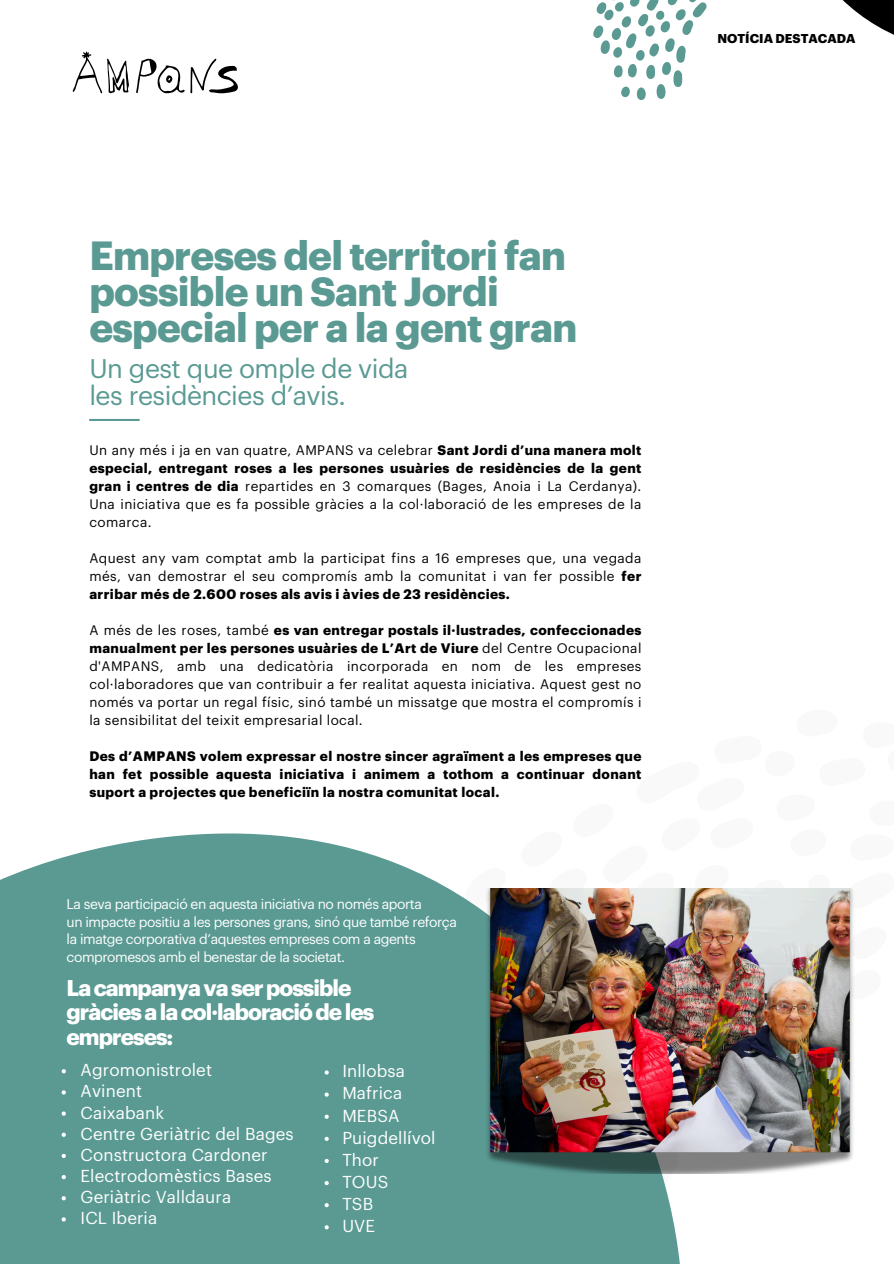
<style>
.page{position:relative;width:894px;height:1264px;background:#fff}
.page>*{position:absolute;margin:0;border:0;box-sizing:border-box;transform-origin:0 0}
.t1{font:700 39.9px/36px "Graphik";letter-spacing:-.02em;color:#5a9a93}
.t2{font:26.4px/27px "Graphik";letter-spacing:-.02em;color:#5a9a93}
.t3{font:700 22.35px/24.3px "Graphik";letter-spacing:-.045em;color:#fff}
.t4{font:16.95px "Graphik Trial";letter-spacing:.01em;color:#fff}
.t5{font:13.8px/17.4px "Graphik";letter-spacing:-.03em;color:#fff}
.t6{font:13.5px/18px "Graphik";letter-spacing:.03em;color:#000;text-align:justify}
.t7{font:700 13.5px/18px "Graphik";letter-spacing:.03em;color:#000;text-align:justify}
.t8{font:700 12.6px "Graphik";color:#000}
.s1{font-weight:700}
.s2{font-family:"Noto Sans"}
</style>
<div class="page">
<svg style="left:73px;top:52px;width:56px;height:41px"></svg>
<svg style="left:136px;top:58px;width:102px;height:36px"></svg>
<svg style="left:89px;top:419px;width:51px;height:2px"></svg>
<svg style="left:0;top:833px;width:761px;height:430px;background:#70a7a1"></svg>
<img style="left:469px;top:888px;width:385px;height:285px">
<svg style="left:62px;top:1069px;width:4px;height:4px"></svg>
<svg style="left:62px;top:1090px;width:4px;height:4px"></svg>
<svg style="left:62px;top:1111px;width:4px;height:4px"></svg>
<svg style="left:62px;top:1132px;width:4px;height:4px"></svg>
<svg style="left:62px;top:1153px;width:4px;height:4px"></svg>
<svg style="left:62px;top:1174px;width:4px;height:5px"></svg>
<svg style="left:62px;top:1196px;width:4px;height:4px"></svg>
<svg style="left:62px;top:1217px;width:4px;height:4px"></svg>
<svg style="left:324px;top:1070px;width:4px;height:4px"></svg>
<svg style="left:324px;top:1092px;width:4px;height:4px"></svg>
<svg style="left:324px;top:1114px;width:4px;height:4px"></svg>
<svg style="left:324px;top:1136px;width:4px;height:4px"></svg>
<svg style="left:324px;top:1158px;width:4px;height:4px"></svg>
<svg style="left:324px;top:1180px;width:4px;height:5px"></svg>
<svg style="left:324px;top:1203px;width:4px;height:4px"></svg>
<svg style="left:324px;top:1225px;width:4px;height:4px"></svg>
<svg style="left:593px;top:0;width:300px;height:100px"></svg>
<h1 class="t8" style="left:717px;top:33px;width:140px">NOTÍCIA DESTACADA</h1>
<p class="t1" style="left:89px;top:239px;width:489px">Empreses del territori fan possible un Sant Jordi especial per a la gent gran</p>
<h2 class="t2" style="left:89px;top:356px;width:320px">Un gest que omple de vida les residències d’avis.</h2>
<p class="t6" style="left:89px;top:442px;width:553px">Un any més i ja en van quatre, AMPANS va celebrar <span class="s1">Sant Jordi d’una manera molt especial, entregant roses a les persones usuàries de residències de la gent gran i centres de dia</span> repartides en 3 comarques (Bages, Anoia i La Cerdanya).<br>Una iniciativa que es fa possible gràcies a la col·laboració de les empreses de la comarca.</p>
<p class="t6" style="left:89px;top:550px;width:553px">Aquest any vam comptat amb la participat fins a 16 empreses que, una vegada més, van demostrar el seu compromís amb la comunitat i van fer possible <span class="s1">fer arribar més de 2.600 roses als avis i àvies de 23 residències.</span></p>
<p class="t6" style="left:89px;top:622px;width:553px">A més de les roses, també <span class="s1">es van entregar postals il·lustrades, confeccionades manualment per les persones usuàries de L’Art de Viure</span> del Centre Ocupacional d'AMPANS, amb una dedicatòria incorporada en nom de les empreses col·laboradores que van contribuir a fer realitat aquesta iniciativa. Aquest gest no només va portar un regal físic, sinó també un missatge que mostra el compromís i la sensibilitat del teixit empresarial local.</p>
<h5 class="t7" style="left:89px;top:748px;width:553px">Des d’AMPANS volem expressar el nostre sincer agraïment a les empreses que han fet possible aquesta iniciativa i animem a tothom a continuar donant suport a projectes que beneficiïn la nostra comunitat local.</h5>
<p class="t5" style="left:67px;top:896px;width:357px">La seva participació en aquesta iniciativa no només aporta</p>
<p class="t5" style="left:67px;top:913px;width:392px">un impacte positiu a les persones grans, sinó que també reforça la imatge corporativa d’aquestes empreses com a agents compromesos amb el benestar de la societat.</p>
<p class="t3" style="left:67px;top:976px;width:309px">Lacampanyavaserpossible gràciesalacol·laboraciódeles empreses:</p>
<p class="t4" style="left:80px;top:1062px;width:133px">Agromonistrolet</p>
<p class="t4" style="left:80px;top:1083px;width:63px">Avinent</p>
<h6 class="t4" style="left:80px;top:1104px;width:85px">Caixabank</h6>
<p class="t4" style="left:80px;top:1125px;width:214px">Centre Geri<span class="s2">à</span>tric del Bages</p>
<p class="t4" style="left:80px;top:1147px;width:188px">Constructora Cardoner</p>
<p class="t4" style="left:80px;top:1168px;width:192px">Electrodom<span class="s2">è</span>stics Bases</p>
<p class="t4" style="left:80px;top:1189px;width:152px">Geri<span class="s2">à</span>tric Valldaura</p>
<p class="t4" style="left:80px;top:1210px;width:78px">ICL Iberia</p>
<h3 class="t4" style="left:342px;top:1063px;width:64px">Inllobsa</h3>
<p class="t4" style="left:342px;top:1085px;width:61px">Mafrica</p>
<p class="t4" style="left:342px;top:1107px;width:59px">MEBSA</p>
<p class="t4" style="left:342px;top:1129px;width:95px">Puigdell<span class="s2">í</span>vol</p>
<p class="t4" style="left:342px;top:1152px;width:38px">Thor</p>
<p class="t4" style="left:342px;top:1174px;width:48px">TOUS</p>
<p class="t4" style="left:342px;top:1196px;width:32px">TSB</p>
<p class="t4" style="left:342px;top:1218px;width:34px">UVE</p>
</div>
